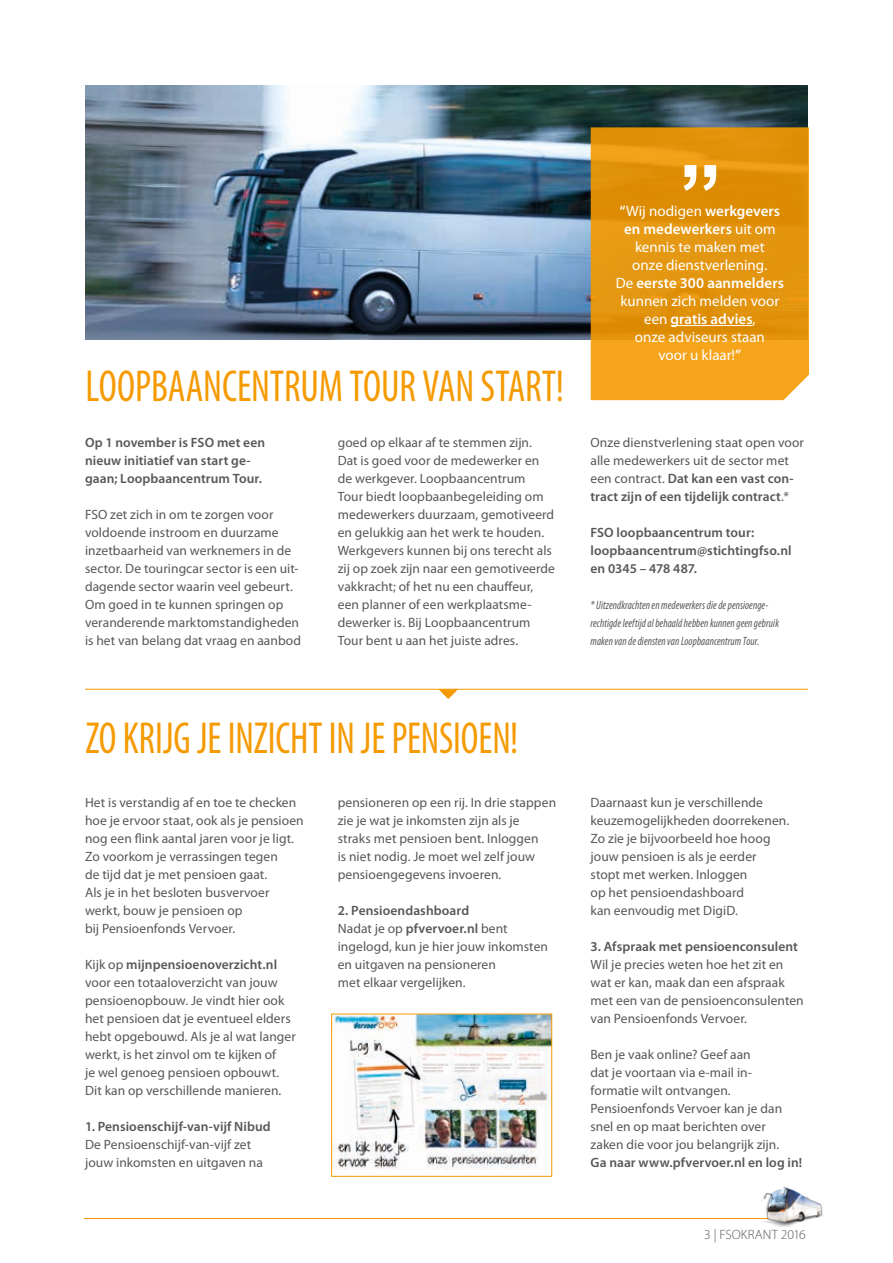
<style>
.page{position:relative;width:893px;height:1263px;background:#fff}
.page>*{position:absolute;margin:0;border:0;box-sizing:border-box;transform-origin:0 0}
.t1{font:condensed 45px "Myriad Pro";letter-spacing:-.005em;color:#f59a00;scale:.88 1}
.t2{font:condensed 45px "Myriad Pro";letter-spacing:-.005em;color:#f59a00;scale:.9 1}
.t3{font:15px/18px "Myriad Pro";color:#fff;text-align:center}
.t4{font:13.5px/18px "Myriad Pro";letter-spacing:.005em;color:#575756}
.t5{font:600 13.5px/18px "Myriad Pro";letter-spacing:.005em;color:#575756}
.t6{font:300 13.5px "Myriad Pro";color:#575756}
.t7{font:italic condensed 12px/18px "Myriad Pro";letter-spacing:.01em;color:#575756;scale:.9 1}
.s1{font-weight:600}
</style>
<div class="page">
<hr style="left:84px;top:1218px;width:717px;height:1px;background:#f59a00">
<img style="left:763px;top:1186px;width:60px;height:41px">
<img style="left:85px;top:85px;width:723px;height:254px">
<svg style="left:591px;top:127px;width:218px;height:273px;fill:#e3950f"></svg>
<hr style="left:671px;top:325px;width:82px;height:1px;background:#fff">
<svg style="left:684px;top:165px;width:32px;height:26px"></svg>
<hr style="left:85px;top:689px;width:723px;height:1px;background:#f59a00">
<svg style="left:438px;top:689px;width:20px;height:10px"></svg>
<img style="left:333px;top:1016px;width:217px;height:154px">
<h1 class="t2" style="left:85px;top:362px;width:533px">LOOPBAANCENTRUM TOUR VAN START!</h1>
<p class="t3" style="left:616px;top:202px;width:170px"><span class="s1">“</span>Wij nodigen <span class="s1">werkgevers en medewerkers</span> uit om kennis te maken met<br>onze dienstverlening.<br>De <span class="s1">eerste 300 aanmelders </span>kunnen zich melden voor een <span class="s1">gratis advies</span>,<br>onze adviseurs staan<br>voor u klaar!<span class="s1">”</span></p>
<p class="t5" style="left:85px;top:433px;width:182px">Op 1 november is FSO met een nieuw initiatief van start ge&shy;gaan; Loopbaancentrum Tour.</p>
<p class="t4" style="left:85px;top:505px;width:217px">FSO zet zich in om te zorgen voor voldoende instroom en duurzame inzetbaarheid van werknemers in de sector. De touringcar sector is een uit&shy;dagende sector waarin veel gebeurt.<br>Om goed in te kunnen springen op veranderende marktomstandigheden is het van belang dat vraag en aanbod</p>
<p class="t4" style="left:338px;top:433px;width:219px">goed op elkaar af te stemmen zijn.<br>Dat is goed voor de medewerker en de werkgever. Loopbaancentrum<br>Tour biedt loopbaanbegeleiding om medewerkers duurzaam, gemotiveerd en gelukkig aan het werk te houden.<br>Werkgevers kunnen bij ons terecht als zij op zoek zijn naar een gemotiveerde vakkracht; of het nu een chauffeur, een planner of een werkplaatsme&shy;dewerker is. Bij Loopbaancentrum Tour bent u aan het juiste adres.</p>
<p class="t4" style="left:590px;top:433px;width:215px">Onze dienstverlening staat open voor alle medewerkers uit de sector met een contract. <span class="s1">Dat kan een vast con&shy;tract zijn of een tijdelijk contract</span>.*</p>
<p class="t5" style="left:590px;top:523px;width:203px">FSO loopbaancentrum tour: loopbaancentrum@stichtingfso.nl en 0345 – 478 487.</p>
<p class="t7" style="left:590px;top:596px;width:211px">* Uitzendkrachten en medewerkers die de pensioenge&shy;rechtigde leeftijd al behaald hebben kunnen geen gebruik maken van de diensten van Loopbaancentrum Tour.</p>
<h1 class="t1" style="left:85px;top:713px;width:493px">ZO KRIJG JE INZICHT IN JE PENSIOEN!</h1>
<p class="t4" style="left:85px;top:793px;width:220px">Het is verstandig af en toe te checken hoe je ervoor staat, ook als je pensioen nog een flink aantal jaren voor je ligt.<br>Zo voorkom je verrassingen tegen<br>de tijd dat je met pensioen gaat.<br>Als je in het besloten busvervoer werkt, bouw je pensioen op<br>bij Pensioenfonds Vervoer.</p>
<p class="t4" style="left:85px;top:955px;width:212px">Kijk op <span class="s1">mijnpensioenoverzicht.nl </span>voor een totaaloverzicht van jouw pensioenopbouw. Je vindt hier ook het pensioen dat je eventueel elders hebt opgebouwd. Als je al wat langer werkt, is het zinvol om te kijken of<br>je wel genoeg pensioen opbouwt.<br>Dit kan op verschillende manieren.</p>
<p class="t5" style="left:85px;top:1117px;width:187px">1. Pensioenschijf-van-vijf Nibud</p>
<p class="t4" style="left:85px;top:1135px;width:179px">De Pensioenschijf-van-vijf zet jouw inkomsten en uitgaven na</p>
<p class="t4" style="left:338px;top:793px;width:220px">pensioneren op een rij. In drie stappen zie je wat je inkomsten zijn als je straks met pensioen bent. Inloggen<br>is niet nodig. Je moet wel zelf jouw pensioengegevens invoeren.</p>
<p class="t4" style="left:338px;top:901px;width:212px"><span class="s1">2. Pensioendashboard<br></span>Nadat je op <span class="s1">pfvervoer.nl</span> bent ingelogd, kun je hier jouw inkomsten en uitgaven na pensioneren<br>met elkaar vergelijken.</p>
<p class="t4" style="left:590px;top:793px;width:200px">Daarnaast kun je verschillende keuzemogelijkheden doorrekenen.<br>Zo zie je bijvoorbeeld hoe hoog jouw pensioen is als je eerder stopt met werken. Inloggen<br>op het pensioendashboard<br>kan eenvoudig met DigiD.</p>
<p class="t5" style="left:590px;top:937px;width:209px">3. Afspraak met pensioenconsulent</p>
<p class="t4" style="left:590px;top:955px;width:215px">Wil je precies weten hoe het zit en wat er kan, maak dan een afspraak met een van de pensioenconsulenten van Pensioenfonds Vervoer.</p>
<p class="t4" style="left:590px;top:1045px;width:193px">Ben je vaak online? Geef aan<br>dat je voortaan via e-mail in&shy;formatie wilt ontvangen.<br>Pensioenfonds Vervoer kan je dan snel en op maat berichten over zaken die voor jou belangrijk zijn.</p>
<p class="t5" style="left:590px;top:1153px;width:213px">Ga naar www.pfvervoer.nl en log in!</p>
<p class="t6" style="left:704px;top:1226px;width:103px">3 | FSOKRANT 2016</p>
</div>
